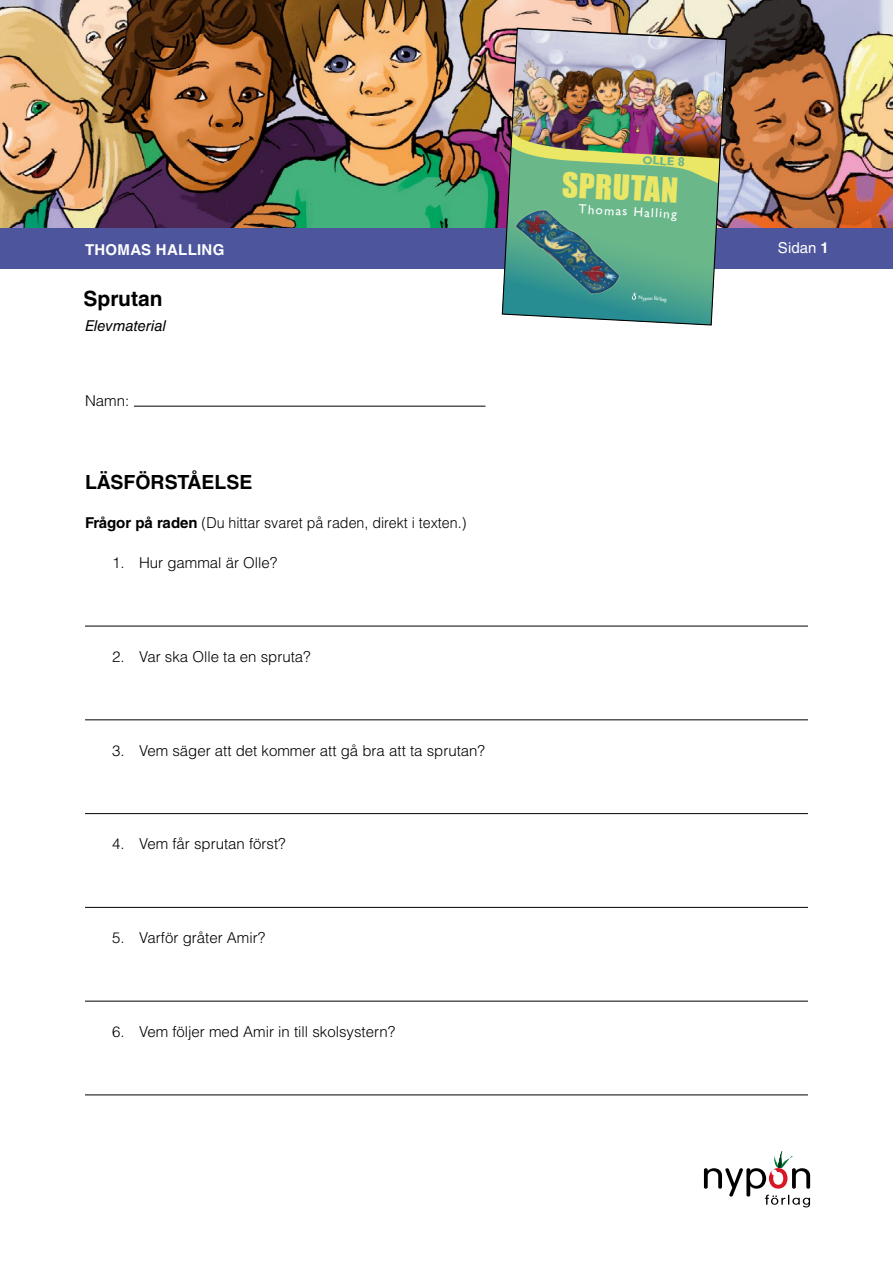
<style>
.page{position:relative;width:893px;height:1263px;background:#fff}
.page>*{position:absolute;margin:0;border:0;box-sizing:border-box;transform-origin:0 0}
.t1{font:31.65px "Impact";color:#eae666}
.t2{font:700 21px "Helvetica LT Std";color:#000}
.t3{font:700 19.5px "Helvetica LT Std";color:#000}
.t4{font:300 15px "Helvetica LT Std";color:#000}
.t5{font:300 15px "Helvetica LT Std";color:#000;scale:.95 1}
.t6{font:700 15px "Helvetica LT Std";letter-spacing:.02em;color:#fff}
.t7{font:italic 15px "Helvetica LT Std";color:#000}
.t8{font:15px "Helvetica LT Std";color:#fff}
.t9{font:500 13.05px "Gill Sans MT Pro";color:#fff}
.t10{font:700 11.7px "Gill Sans MT Pro";color:#6ab78a}
.t11{font:500 4.95px "Futura Std";color:#fff}
.s1{font-size:13.05px}
.s2{font-weight:700}
</style>
<div class="page">
<img style="left:0;top:0;width:893px;height:162px">
<img style="left:0;top:162px;width:893px;height:67px">
<div style="left:0;top:229px;width:893px;height:40px;background:#4d559d"></div>
<img style="left:501px;top:27px;width:226px;height:299px">
<svg style="left:704px;top:1151px;width:106px;height:56px"></svg>
<hr style="left:134px;top:406px;width:351px;height:1px;background:#000">
<hr style="left:85px;top:626px;width:723px;height:1px;background:#000">
<hr style="left:85px;top:719px;width:723px;height:1px;background:#000">
<hr style="left:85px;top:813px;width:723px;height:1px;background:#000">
<hr style="left:85px;top:907px;width:723px;height:1px;background:#000">
<hr style="left:85px;top:1001px;width:723px;height:1px;background:#000">
<hr style="left:85px;top:1094px;width:723px;height:1px;background:#000">
<p class="t10" style="left:643px;top:153px;width:44px;rotate:3deg">OLLE <span class="s1">8</span></p>
<h1 class="t1" style="left:563px;top:160px;width:118px;rotate:3deg">SPRUTAN</h1>
<p class="t9" style="left:579px;top:201px;width:100px;rotate:3deg">Thomas Halling</p>
<p class="t6" style="left:85px;top:240px;width:141px">THOMAS HALLING</p>
<p class="t8" style="left:778px;top:239px;width:52px">Sidan <span class="s2">1</span></p>
<h2 class="t2" style="left:84px;top:286px;width:81px">Sprutan</h2>
<p class="t11" style="left:639px;top:294px;width:30px;rotate:3deg">Nypon förlag</p>
<p class="t7" style="left:85px;top:317px;width:83px">Elevmaterial</p>
<p class="t4" style="left:85px;top:392px;width:46px">Namn:</p>
<h3 class="t3" style="left:85px;top:470px;width:169px">LÄSFÖRSTÅELSE</h3>
<p class="t5" style="left:85px;top:514px;width:403px"><span class="s2">Frågor på raden</span> (Du hittar svaret på raden, direkt i texten.)</p>
<p class="t4" style="left:112px;top:553px;width:167px">1. Hur gammal är Olle?</p>
<p class="t4" style="left:112px;top:647px;width:200px">2. Var ska Olle ta en spruta?</p>
<p class="t4" style="left:112px;top:741px;width:374px">3. Vem säger att det kommer att gå bra att ta sprutan?</p>
<p class="t4" style="left:112px;top:835px;width:175px">4. Vem får sprutan först?</p>
<p class="t4" style="left:112px;top:928px;width:155px">5. Varför gråter Amir?</p>
<p class="t4" style="left:112px;top:1022px;width:285px">6. Vem följer med Amir in till skolsystern?</p>
</div>
